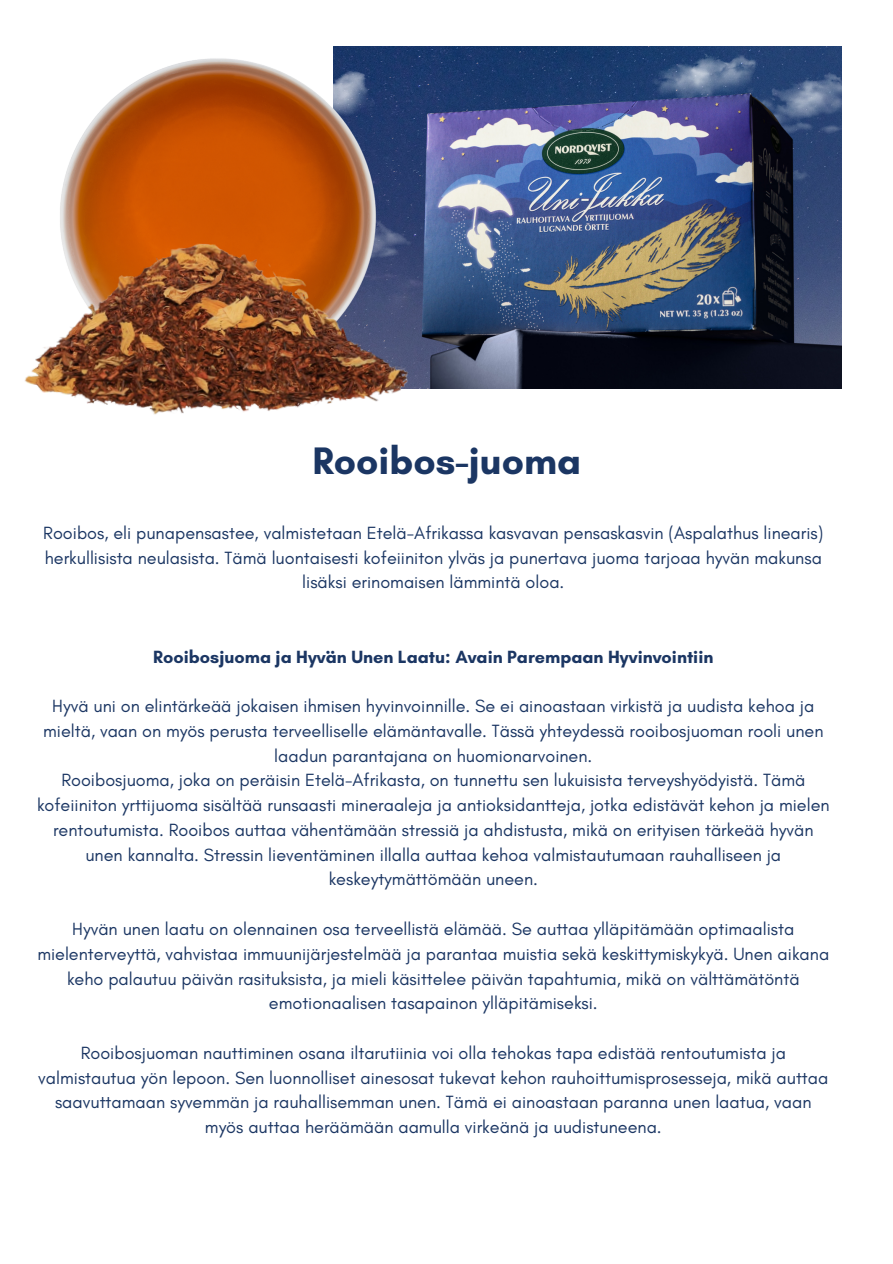
<style>
.page{position:relative;width:893px;height:1264px;background:#fff}
.page>*{position:absolute;margin:0;border:0;box-sizing:border-box;transform-origin:0 0}
.t1{font:700 39px "Glacial Indifference";color:#1b3663}
.t2{font:18px/24.8px "Glacial Indifference";color:#1b3663;text-align:center}
.t3{font:700 18px "Glacial Indifference";color:#1b3663}
</style>
<div class="page">
<img style="left:416px;top:46px;width:425px;height:342px">
<img style="left:97px;top:46px;width:319px;height:69px">
<img style="left:24px;top:115px;width:409px;height:300px">
<p class="t1" style="left:312px;top:436px;width:270px">Rooibos-juoma</p>
<p class="t2" style="left:43px;top:520px;width:781px">Rooibos, eli punapensastee, valmistetaan Etelä-Afrikassa kasvavan pensaskasvin (Aspalathus linearis) herkullisista neulasista. Tämä luontaisesti kofeiiniton ylväs ja punertava juoma tarjoaa hyvän makunsa lisäksi erinomaisen lämmintä oloa.</p>
<p class="t3" style="left:153px;top:645px;width:561px">Rooibosjuoma ja Hyvän Unen Laatu: Avain Parempaan Hyvinvointiin</p>
<p class="t2" style="left:43px;top:693px;width:781px">Hyvä uni on elintärkeää jokaisen ihmisen hyvinvoinnille. Se ei ainoastaan virkistä ja uudista kehoa ja mieltä, vaan on myös perusta terveelliselle elämäntavalle. Tässä yhteydessä rooibosjuoman rooli unen laadun parantajana on huomionarvoinen.</p>
<p class="t2" style="left:37px;top:767px;width:794px">Rooibosjuoma, joka on peräisin Etelä-Afrikasta, on tunnettu sen lukuisista terveyshyödyistä. Tämä kofeiiniton yrttijuoma sisältää runsaasti mineraaleja ja antioksidantteja, jotka edistävät kehon ja mielen rentoutumista. Rooibos auttaa vähentämään stressiä ja ahdistusta, mikä on erityisen tärkeää hyvän unen kannalta. Stressin lieventäminen illalla auttaa kehoa valmistautumaan rauhalliseen ja keskeytymättömään uneen.</p>
<p class="t2" style="left:37px;top:916px;width:793px">Hyvän unen laatu on olennainen osa terveellistä elämää. Se auttaa ylläpitämään optimaalista mielenterveyttä, vahvistaa immuunijärjestelmää ja parantaa muistia sekä keskittymiskykyä. Unen aikana keho palautuu päivän rasituksista, ja mieli käsittelee päivän tapahtumia, mikä on välttämätöntä emotionaalisen tasapainon ylläpitämiseksi.</p>
<p class="t2" style="left:38px;top:1040px;width:791px">Rooibosjuoman nauttiminen osana iltarutiinia voi olla tehokas tapa edistää rentoutumista ja valmistautua yön lepoon. Sen luonnolliset ainesosat tukevat kehon rauhoittumisprosesseja, mikä auttaa saavuttamaan syvemmän ja rauhallisemman unen. Tämä ei ainoastaan paranna unen laatua, vaan myös auttaa heräämään aamulla virkeänä ja uudistuneena.</p>
</div>
